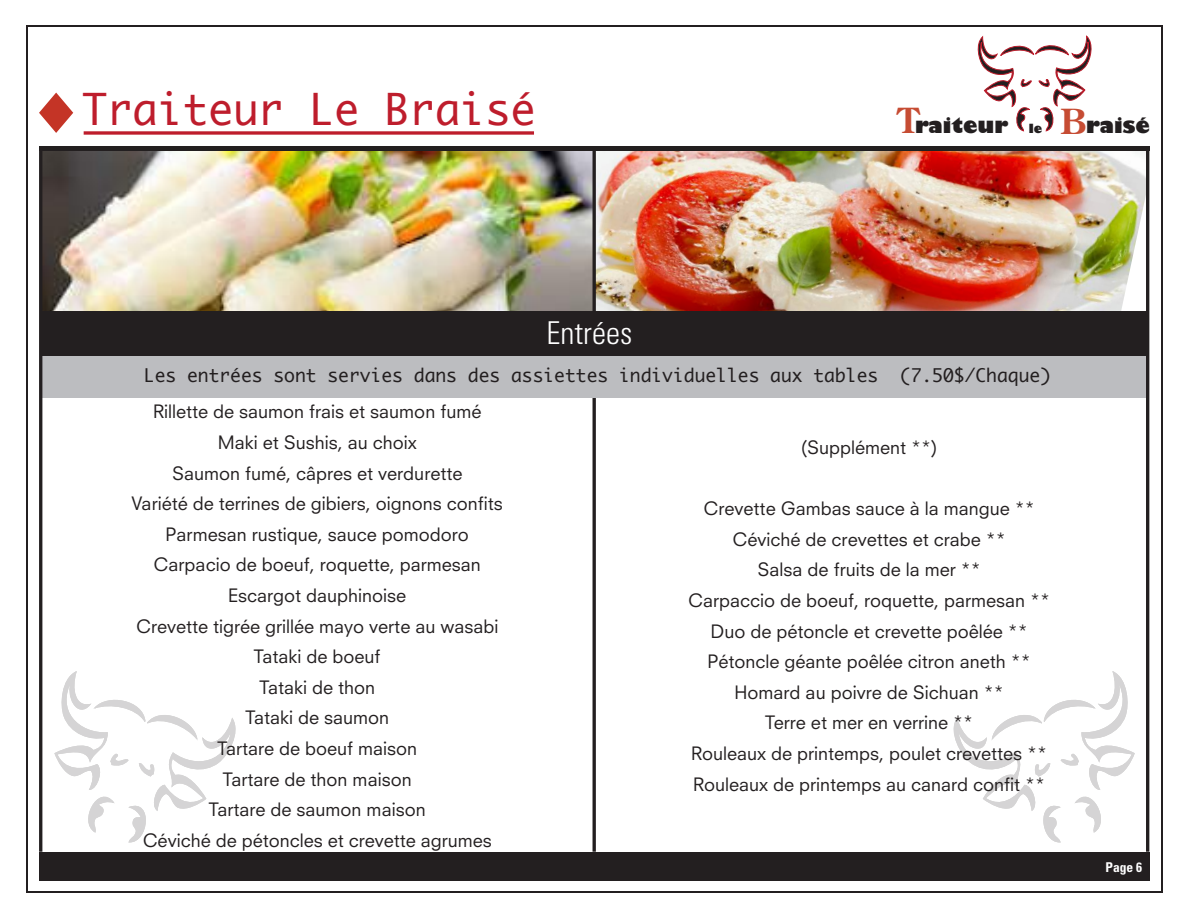
<style>
.page{position:relative;width:1188px;height:918px;background:#fff}
.page>*{position:absolute;margin:0;border:0;box-sizing:border-box;transform-origin:0 0}
.t1{font:42px "Monaco";color:#be1d2c}
.t2{font:300 condensed 31.5px "Univers";color:#fff}
.t3{font:800 20.7px "Gill Sans";color:#231f20}
.t4{font:18px/30.6px "Neuzeit SLT Std";color:#231f20;text-align:center}
.t5{font:18px "Monaco";color:#231f20}
.t6{font:700 condensed 13.5px "Univers";color:#fff}
.s1{font-family:"Century Old Style Std";font-weight:700;font-size:34.5px;color:#c64c33}
.s2{font-size:12.15px}
</style>
<div class="page">
<hr style="left:1161px;top:26px;width:1px;height:866px;background:#231f20">
<hr style="left:26px;top:26px;width:1px;height:866px;background:#231f20">
<hr style="left:26px;top:891px;width:1136px;height:1px;background:#231f20">
<div style="left:39px;top:852px;width:1110px;height:29px;background:#231f20"></div>
<hr style="left:26px;top:26px;width:1136px;height:1px;background:#231f20">
<img style="left:42px;top:150px;width:551px;height:162px">
<img style="left:596px;top:150px;width:550px;height:162px">
<div style="left:41px;top:312px;width:1107px;height:44px;background:#231f20"></div>
<hr style="left:39px;top:146px;width:1110px;height:4px;background:#231f20">
<hr style="left:593px;top:147px;width:3px;height:705px;background:#231f20">
<svg style="left:977px;top:36px;width:115px;height:95px"></svg>
<svg style="left:84px;top:131px;width:450px;height:4px;background:#c8414d"></svg>
<svg style="left:39px;top:93px;width:34px;height:40px"></svg>
<div style="left:42px;top:356px;width:1105px;height:42px;background:#bcbdc0"></div>
<hr style="left:39px;top:147px;width:3px;height:705px;background:#231f20">
<hr style="left:1146px;top:147px;width:3px;height:705px;background:#231f20">
<svg style="left:54px;top:671px;width:181px;height:171px"></svg>
<svg style="left:954px;top:671px;width:181px;height:171px"></svg>
<h1 class="t1" style="left:82px;top:74px;width:455px">Traiteur Le Braisé</h1>
<h2 class="t2" style="left:547px;top:314px;width:87px">Entrées</h2>
<p class="t3" style="left:898px;top:112px;width:146px"><span class="s1">T</span>raiteur <span class="s2">le</span></p>
<p class="t3" style="left:1061px;top:112px;width:91px"><span class="s1">B</span>raisé</p>
<p class="t5" style="left:144px;top:360px;width:909px">Les entrées sont servies dans des assiettes individuelles aux tables (7.50$/Chaque)</p>
<p class="t4" style="left:132px;top:396px;width:373px">Rillette de saumon frais et saumon fumé<br>Maki et Sushis, au choix<br>Saumon fumé, câpres et verdurette<br>Variété de terrines de gibiers, oignons confits<br>Parmesan rustique, sauce pomodoro<br>Carpacio de boeuf, roquette, parmesan<br>Escargot dauphinoise<br>Crevette tigrée grillée mayo verte au wasabi<br>Tataki de boeuf<br>Tataki de thon<br>Tataki de saumon<br>Tartare de boeuf maison<br>Tartare de thon maison<br>Tartare de saumon maison<br>Céviché de pétoncles et crevette agrumes</p>
<p class="t4" style="left:801px;top:432px;width:138px">(Supplément **)</p>
<p class="t4" style="left:688px;top:493px;width:364px">Crevette Gambas sauce à la mangue ** Céviché de crevettes et crabe **<br>Salsa de fruits de la mer **<br>Carpaccio de boeuf, roquette, parmesan ** Duo de pétoncle et crevette poêlée ** Pétoncle géante poêlée citron aneth ** Homard au poivre de Sichuan **<br>Terre et mer en verrine **<br>Rouleaux de printemps, poulet crevettes ** Rouleaux de printemps au canard confit **</p>
<p class="t6" style="left:1106px;top:859px;width:38px">Page 6</p>
</div>
